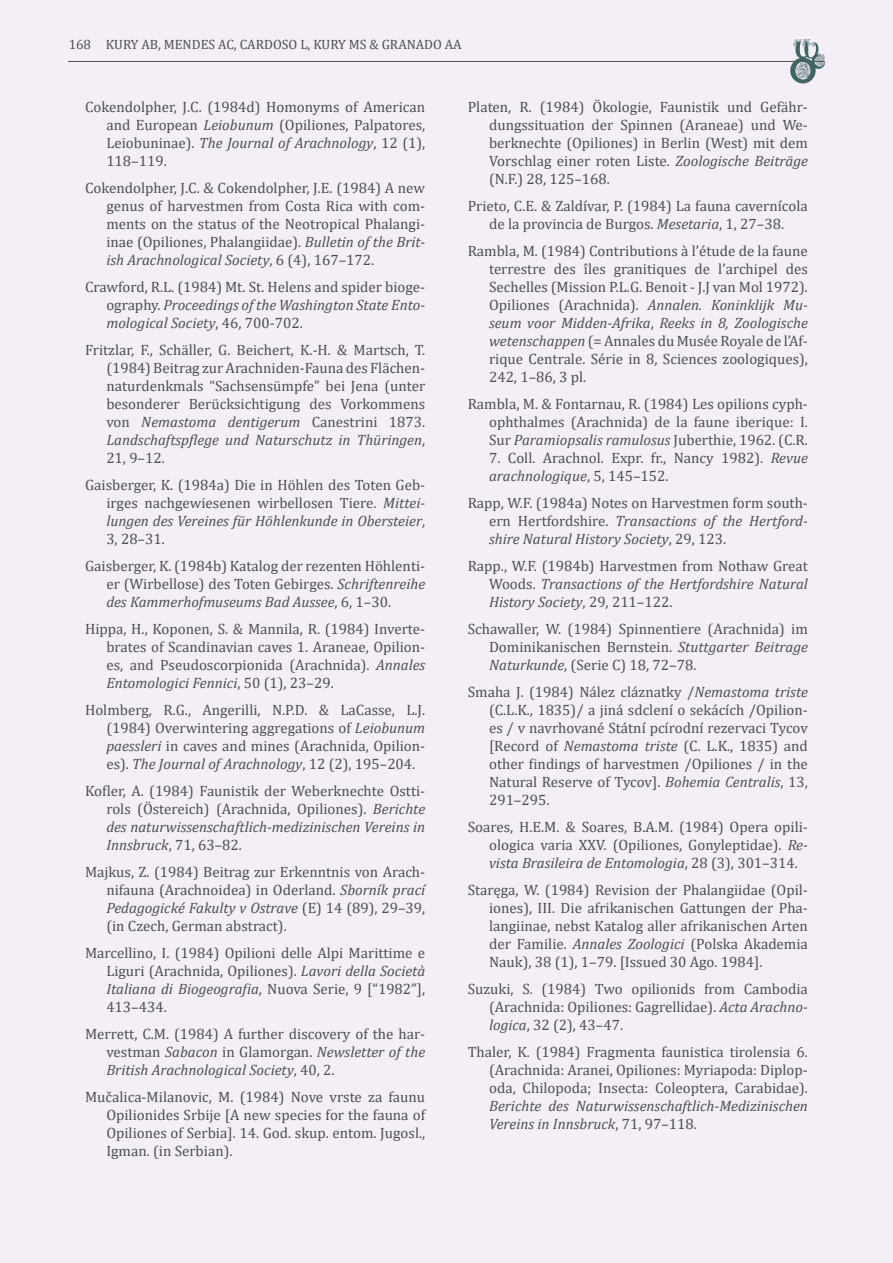
<style>
.page{position:relative;width:893px;height:1263px;background:#f4eff7}
.page>*{position:absolute;margin:0;border:0;box-sizing:border-box;transform-origin:0 0}
.t1{font:15px/18px "Cambria";color:#4d5051;text-align:justify}
.t2{font:italic 15px/18px "Cambria";color:#4d5051}
.t3{font:13.5px "Cambria";color:#4d5051}
.s1{font-style:italic}
.s2{font-style:normal}
</style>
<div class="page">
<hr style="left:68px;top:61px;width:757px;height:1px;background:#4d5051">
<svg style="left:790px;top:39px;width:35px;height:45px"></svg>
<p class="t3" style="left:69px;top:36px;width:394px">168 KURY AB, MENDES AC, CARDOSO L, KURY MS &amp; GRANADO AA</p>
<p class="t1" style="left:106px;top:97px;width:320px;text-indent:-21px">Cokendolpher, J.C. (1984d) Homonyms of American and European <span class="s1">Leiobunum</span> (Opiliones, Palpatores, Leiobuninae). <span class="s1">The Journal of Arachnology</span>, 12 (1), 118–119.</p>
<p class="t1" style="left:106px;top:178px;width:320px;text-indent:-21px">Cokendolpher, J.C. &amp; Cokendolpher, J.E. (1984) A new genus of harvestmen from Costa Rica with com&shy;ments on the status of the Neotropical Phalangi&shy;inae (Opiliones, Phalangiidae). <span class="s1">Bulletin of the Brit&shy;ish Arachnological Society</span>, 6 (4), 167–172.</p>
<p class="t1" style="left:106px;top:277px;width:320px;text-indent:-21px">Crawford, R.L. (1984) Mt. St. Helens and spider bioge&shy;ography. <span class="s1">Proceedings of the Washington State Ento&shy;mological Society</span>, 46, 700-702.</p>
<p class="t1" style="left:106px;top:340px;width:320px;text-indent:-21px">Fritzlar, F., Schäller, G. Beichert, K.-H. &amp; Martsch, T. (1984) Beitrag zur Arachniden-Fauna des Flächen&shy;naturdenkmals “Sachsensümpfe” bei Jena (unter besonderer Berücksichtigung des Vorkommens von <span class="s1">Nemastoma dentigerum</span> Canestrini 1873.<br><span class="s1">Landschaftspflege und Naturschutz in Thüringen</span>, 21, 9–12.</p>
<p class="t1" style="left:106px;top:475px;width:320px;text-indent:-21px">Gaisberger, K. (1984a) Die in Höhlen des Toten Geb&shy;irges nachgewiesenen wirbellosen Tiere. <span class="s1">Mittei&shy;lungen des Vereines für Höhlenkunde in Obersteier</span>, 3, 28–31.</p>
<p class="t1" style="left:106px;top:556px;width:320px;text-indent:-21px">Gaisberger, K. (1984b) Katalog der rezenten Höhlenti&shy;er (Wirbellose) des Toten Gebirges. <span class="s1">Schriftenreihe des Kammerhofmuseums Bad Aussee</span>, 6, 1–30.</p>
<p class="t1" style="left:106px;top:619px;width:320px;text-indent:-21px">Hippa, H., Koponen, S. &amp; Mannila, R. (1984) Inverte&shy;brates of Scandinavian caves 1. Araneae, Opilion&shy;es, and Pseudoscorpionida (Arachnida). <span class="s1">Annales Entomologici Fennici</span>, 50 (1), 23–29.</p>
<p class="t1" style="left:106px;top:700px;width:320px;text-indent:-21px">Holmberg, R.G., Angerilli, N.P.D. &amp; LaCasse, L.J. (1984) Overwintering aggregations of <span class="s1">Leiobunum paessleri</span> in caves and mines (Arachnida, Opilion&shy;es). <span class="s1">The Journal of Arachnology</span>, 12 (2), 195–204.</p>
<p class="t1" style="left:106px;top:781px;width:320px;text-indent:-21px">Kofler, A. (1984) Faunistik der Weberknechte Ostti&shy;rols (Östereich) (Arachnida, Opiliones). <span class="s1">Berichte des naturwissenschaftlich-medizinischen Vereins in Innsbruck</span>, 71, 63–82.</p>
<p class="t1" style="left:106px;top:862px;width:320px;text-indent:-21px">Majkus, Z. (1984) Beitrag zur Erkenntnis von Arach&shy;nifauna (Arachnoidea) in Oderland. <span class="s1">Sborník prací Pedagogické Fakulty v Ostrave</span> (E) 14 (89), 29–39, (in Czech, German abstract).</p>
<p class="t1" style="left:106px;top:943px;width:320px;text-indent:-21px">Marcellino, I. (1984) Opilioni delle Alpi Marittime e Liguri (Arachnida, Opiliones). <span class="s1">Lavori della Società Italiana di Biogeografia</span>, Nuova Serie, 9 [“1982”], 413–434.</p>
<p class="t1" style="left:106px;top:1024px;width:320px;text-indent:-21px">Merrett, C.M. (1984) A further discovery of the har&shy;vestman <span class="s1">Sabacon</span> in Glamorgan. <span class="s1">Newsletter of the British Arachnological Society</span>, 40, 2.</p>
<p class="t1" style="left:106px;top:1087px;width:320px;text-indent:-21px">Mučalica-Milanovic, M. (1984) Nove vrste za faunu Opilionides Srbije [A new species for the fauna of Opiliones of Serbia]. 14. God. skup. entom. Jugosl., Igman. (in Serbian).</p>
<p class="t1" style="left:489px;top:97px;width:320px;text-indent:-21px">Platen, R. (1984) Ökologie, Faunistik und Gefähr&shy;dungssituation der Spinnen (Araneae) und We&shy;berknechte (Opiliones) in Berlin (West) mit dem Vorschlag einer roten Liste. <span class="s1">Zoologische Beiträge </span>(N.F.) 28, 125–168.</p>
<p class="t1" style="left:468px;top:196px;width:342px;text-align:center">Prieto, C.E. &amp; Zaldívar, P. (1984) La fauna cavernícola de la provincia de Burgos. <span class="s1">Mesetaria</span>, 1, 27–38.</p>
<p class="t1" style="left:489px;top:241px;width:320px;text-indent:-21px">Rambla, M. (1984) Contributions à l’étude de la faune terrestre des îles granitiques de l’archipel des Sechelles (Mission P.L.G. Benoit - J.J van Mol 1972).<br>Opiliones (Arachnida). <span class="s1">Annalen. Koninklijk Mu&shy;seum voor Midden-Afrika</span>, <span class="s1">Reeks in 8, Zoologische wetenschappen</span> (= Annales du Musée Royale de l’Af&shy;rique Centrale. Série in 8, Sciences zoologiques), 242, 1–86, 3 pl.</p>
<p class="t1" style="left:489px;top:394px;width:320px;text-indent:-21px">Rambla, M. &amp; Fontarnau, R. (1984) Les opilions cyph&shy;ophthalmes (Arachnida) de la faune iberique: I.<br>Sur <span class="s1">Paramiopsalis ramulosus</span> Juberthie, 1962. (C.R.</p>
<p class="t1" style="left:489px;top:448px;width:320px">7. Coll. Arachnol. Expr. fr., Nancy 1982). <span class="s1">Revue arachnologique</span>, 5, 145–152.</p>
<p class="t1" style="left:489px;top:493px;width:320px;text-indent:-21px">Rapp, W.F. (1984a) Notes on Harvestmen form south&shy;ern Hertfordshire. <span class="s1">Transactions of the Hertford&shy;shire Natural History Society</span>, 29, 123.</p>
<p class="t1" style="left:489px;top:556px;width:320px;text-indent:-21px">Rapp., W.F. (1984b) Harvestmen from Nothaw Great Woods. <span class="s1">Transactions of the Hertfordshire Natural History Society</span>, 29, 211–122.</p>
<p class="t1" style="left:489px;top:619px;width:320px;text-indent:-21px">Schawaller, W. (1984) Spinnentiere (Arachnida) im Dominikanischen Bernstein. <span class="s1">Stuttgarter Beitrage Naturkunde</span>, (Serie C) 18, 72–78.</p>
<p class="t1" style="left:489px;top:682px;width:320px;text-indent:-21px">Smaha J. (1984) Nález cláznatky /<span class="s1">Nemastoma triste </span>(C.L.K., 1835)/ a jiná sdclení o sekácích /Opilion&shy;es / v navrhované Státní pcírodní rezervaci Tycov [Record of <span class="s1">Nemastoma triste</span> (C. L.K., 1835) and other findings of harvestmen /Opiliones / in the Natural Reserve of Tycov]. <span class="s1">Bohemia Centralis</span>, 13, 291–295.</p>
<p class="t1" style="left:489px;top:817px;width:320px;text-indent:-21px">Soares, H.E.M. &amp; Soares, B.A.M. (1984) Opera opili&shy;ologica varia XXV. (Opiliones, Gonyleptidae). <span class="s1">Re&shy;vista Brasileira de Entomologia</span>, 28 (3), 301–314.</p>
<p class="t1" style="left:489px;top:880px;width:320px;text-indent:-21px">Staręga, W. (1984) Revision der Phalangiidae (Opil&shy;iones), III. Die afrikanischen Gattungen der Pha&shy;langiinae, nebst Katalog aller afrikanischen Arten der Familie. <span class="s1">Annales Zoologici</span> (Polska Akademia Nauk), 38 (1), 1–79. [Issued 30 Ago. 1984].</p>
<p class="t1" style="left:489px;top:979px;width:320px;text-indent:-21px">Suzuki, S. (1984) Two opilionids from Cambodia (Arachnida: Opiliones: Gagrellidae). <span class="s1">Acta Arachno&shy;logica</span>, 32 (2), 43–47.</p>
<p class="t1" style="left:489px;top:1042px;width:320px;text-indent:-21px">Thaler, K. (1984) Fragmenta faunistica tirolensia 6. (Arachnida: Aranei, Opiliones: Myriapoda: Diplop&shy;oda, Chilopoda; Insecta: Coleoptera, Carabidae).</p>
<p class="t2" style="left:489px;top:1096px;width:320px">Berichte des Naturwissenschaftlich-Medizinischen<br>Vereins in Innsbruck<span class="s2">, 71, 97–118.</span></p>
</div>
